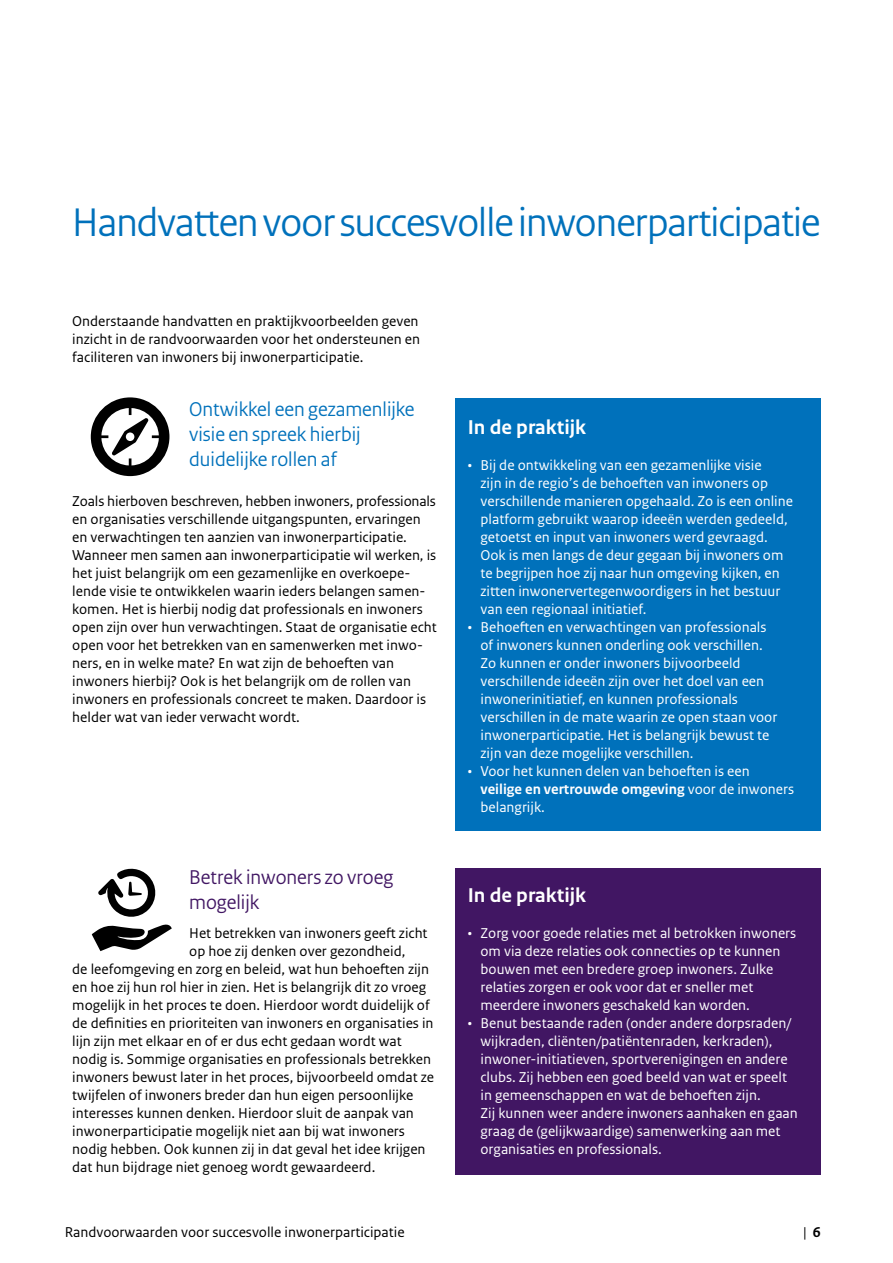
<style>
.page{position:relative;width:893px;height:1263px;background:#fff}
.page>*{position:absolute;margin:0;border:0;box-sizing:border-box;transform-origin:0 0}
._03_RIVM_Hoofdstukko{font:42px "Rijksoverheid Sans Heading";letter-spacing:-.02em;color:#0071bb}
._05_RIVM_Paragraafko{font:21px/25.2px "Rijksoverheid Sans Heading";color:#0071bb}
._05_RIVM_Paragraafko-2{font:21px/25.2px "Rijksoverheid Sans Heading";color:#411663}
._21_RIVM_Kader_Subko{font:700 21px "Rijksoverheid Sans Text";color:#fff}
._10_RIVM_Broodtekst{font:15px/18px "Rijksoverheid Sans Text";color:#000;text-align:justify}
.t1{font:15px/18px "Rijksoverheid Sans Text";color:#fff}
.s1{font-weight:700}
</style>
<div class="page">
<svg style="left:91px;top:397px;width:78px;height:79px"></svg>
<div style="left:455px;top:398px;width:366px;height:432px;background:#0071bb"></div>
<svg style="left:92px;top:868px;width:80px;height:83px"></svg>
<div style="left:455px;top:869px;width:366px;height:306px;background:#411663"></div>
<p class="_03_RIVM_Hoofdstukko" style="left:72px;top:198px;width:750px">Handvatten voor succesvolle inwonerparticipatie</p>
<p class="_10_RIVM_Broodtekst" style="left:72px;top:312px;width:349px">Onderstaande handvatten en praktijkvoorbeelden geven inzicht in de randvoorwaarden voor het ondersteunen en faciliteren van inwoners bij inwonerparticipatie.</p>
<p class="_05_RIVM_Paragraafko" style="left:189px;top:397px;width:227px">Ontwikkel een gezamenlijke visie en spreek hierbij duidelijke rollen af</p>
<p class="_10_RIVM_Broodtekst" style="left:72px;top:492px;width:366px;text-align:left">Zoals hierboven beschreven, hebben inwoners, professionals en organisaties verschillende uitgangspunten, ervaringen en verwachtingen ten aanzien van inwonerparticipatie.<br>Wanneer men samen aan inwonerparticipatie wil werken, is het juist belangrijk om een gezamenlijke en overkoepe&shy;lende visie te ontwikkelen waarin ieders belangen samen&shy;komen. Het is hierbij nodig dat professionals en inwoners open zijn over hun verwachtingen. Staat de organisatie echt open voor het betrekken van en samenwerken met inwo&shy;ners, en in welke mate? En wat zijn de behoeften van inwoners hierbij? Ook is het belangrijk om de rollen van inwoners en professionals concreet te maken. Daardoor is helder wat van ieder verwacht wordt.</p>
<p class="_05_RIVM_Paragraafko-2" style="left:189px;top:865px;width:206px">Betrek inwoners zo vroeg mogelijk</p>
<p class="_10_RIVM_Broodtekst" style="left:189px;top:924px;width:240px">Het betrekken van inwoners geeft zicht</p>
<p class="_10_RIVM_Broodtekst" style="left:189px;top:942px;width:218px">op hoe zij denken over gezondheid,</p>
<p class="_10_RIVM_Broodtekst" style="left:72px;top:960px;width:358px">de leefomgeving en zorg en beleid, wat hun behoeften zijn</p>
<p class="_10_RIVM_Broodtekst" style="left:72px;top:978px;width:355px">en hoe zij hun rol hier in zien. Het is belangrijk dit zo vroeg</p>
<p class="_10_RIVM_Broodtekst" style="left:72px;top:996px;width:359px">mogelijk in het proces te doen. Hierdoor wordt duidelijk of</p>
<p class="_10_RIVM_Broodtekst" style="left:72px;top:1014px;width:363px">de definities en prioriteiten van inwoners en organisaties in</p>
<p class="_10_RIVM_Broodtekst" style="left:72px;top:1032px;width:331px">lijn zijn met elkaar en of er dus echt gedaan wordt wat</p>
<p class="_10_RIVM_Broodtekst" style="left:72px;top:1050px;width:360px">nodig is. Sommige organisaties en professionals betrekken</p>
<p class="_10_RIVM_Broodtekst" style="left:72px;top:1068px;width:363px">inwoners bewust later in het proces, bijvoorbeeld omdat ze</p>
<p class="_10_RIVM_Broodtekst" style="left:72px;top:1086px;width:342px">twijfelen of inwoners breder dan hun eigen persoonlijke</p>
<p class="_10_RIVM_Broodtekst" style="left:72px;top:1104px;width:343px">interesses kunnen denken. Hierdoor sluit de aanpak van</p>
<p class="_10_RIVM_Broodtekst" style="left:72px;top:1122px;width:334px">inwonerparticipatie mogelijk niet aan bij wat inwoners</p>
<p class="_10_RIVM_Broodtekst" style="left:72px;top:1140px;width:355px">nodig hebben. Ook kunnen zij in dat geval het idee krijgen</p>
<p class="_10_RIVM_Broodtekst" style="left:72px;top:1158px;width:305px">dat hun bijdrage niet genoeg wordt gewaardeerd.</p>
<p class="_21_RIVM_Kader_Subko" style="left:468px;top:415px;width:120px">In de praktijk</p>
<p class="t1" style="left:480px;top:456px;width:314px;text-indent:-13px">• Bij de ontwikkeling van een gezamenlijke visie<br>zijn in de regio’s de behoeften van inwoners op verschillende manieren opgehaald. Zo is een online platform gebruikt waarop ideeën werden gedeeld, getoetst en input van inwoners werd gevraagd.<br>Ook is men langs de deur gegaan bij inwoners om te begrijpen hoe zij naar hun omgeving kijken, en zitten inwonervertegenwoordigers in het bestuur van een regionaal initiatief.</p>
<p class="t1" style="left:480px;top:618px;width:298px;text-indent:-13px">• Behoeften en verwachtingen van professionals of inwoners kunnen onderling ook verschillen.<br>Zo kunnen er onder inwoners bijvoorbeeld verschillende ideeën zijn over het doel van een inwonerinitiatief, en kunnen professionals verschillen in de mate waarin ze open staan voor inwonerparticipatie. Het is belangrijk bewust te zijn van deze mogelijke verschillen.</p>
<p class="t1" style="left:480px;top:762px;width:315px;text-indent:-13px">• Voor het kunnen delen van behoeften is een <span class="s1">veilige en vertrouwde omgeving</span> voor de inwoners belangrijk.</p>
<p class="_21_RIVM_Kader_Subko" style="left:468px;top:883px;width:120px">In de praktijk</p>
<p class="t1" style="left:480px;top:924px;width:317px;text-indent:-13px">• Zorg voor goede relaties met al betrokken inwoners om via deze relaties ook connecties op te kunnen bouwen met een bredere groep inwoners. Zulke relaties zorgen er ook voor dat er sneller met meerdere inwoners geschakeld kan worden.</p>
<p class="t1" style="left:480px;top:1014px;width:319px;text-indent:-13px">• Benut bestaande raden (onder andere dorpsraden/ wijkraden, cliënten/patiëntenraden, kerkraden), inwoner-initiatieven, sportverenigingen en andere clubs. Zij hebben een goed beeld van wat er speelt in gemeenschappen en wat de behoeften zijn.<br>Zij kunnen weer andere inwoners aanhaken en gaan graag de (gelijkwaardige) samenwerking aan met organisaties en professionals.</p>
<p class="_10_RIVM_Broodtekst" style="left:65px;top:1223px;width:341px">Randvoorwaarden voor succesvolle inwonerparticipatie</p>
<p class="_10_RIVM_Broodtekst" style="left:803px;top:1223px;width:19px">| <span class="s1">6</span></p>
</div>
